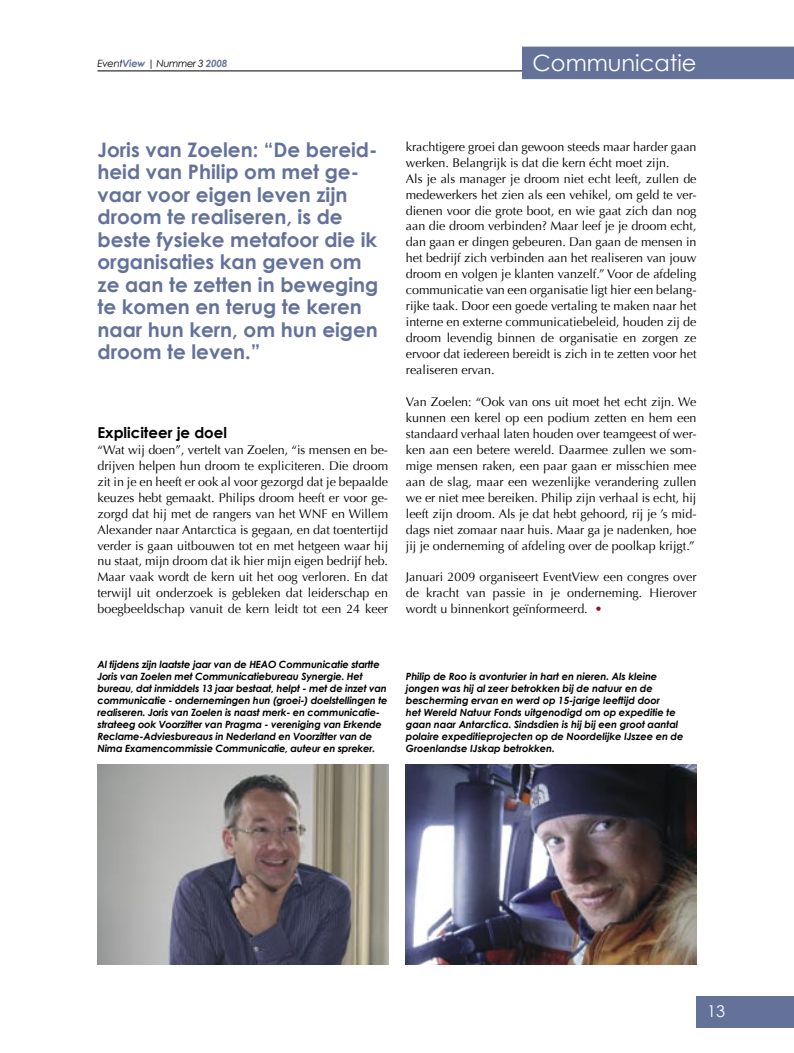
<style>
.page{position:relative;width:794px;height:1053px;background:#fff}
.page>*{position:absolute;margin:0;border:0;box-sizing:border-box;transform-origin:0 0}
.t1{font:22.5px "Century Gothic";color:#fff}
.t2{font:700 20px/22.5px "Century Gothic";color:#64729a}
.t3{font:16.25px "Century Gothic";color:#fff}
.t4{font:700 15px "Century Gothic";color:#000}
.t5{font:12.5px/16px "Optima";color:#000;text-align:justify}
.t6{font:italic 700 10px/12px "Century Gothic";letter-spacing:-.02em;color:#000}
.t7{font:italic 10px "Century Gothic";letter-spacing:-.04em;color:#000}
.s1{font-weight:700;color:#64729a}
.s2{color:#970f26}
</style>
<div class="page">
<img style="left:97px;top:764px;width:291px;height:200px">
<img style="left:406px;top:764px;width:290px;height:200px">
<hr style="left:97px;top:71px;width:599px;height:1px;background:#000">
<div style="left:522px;top:47px;width:272px;height:32px;background:#64729a"></div>
<div style="left:696px;top:996px;width:98px;height:32px;background:#64729a"></div>
<p class="t7" style="left:97px;top:58px;width:131px">Event<span class="s1">View</span> | Nummer 3 <span class="s1">2008</span></p>
<h1 class="t1" style="left:532px;top:49px;width:165px">Communicatie</h1>
<p class="t2" style="left:97px;top:138px;width:282px">Joris van Zoelen: “De bereid&shy;heid van Philip om met ge&shy;vaar voor eigen leven zijn droom te realiseren, is de beste fysieke metafoor die ik organisaties kan geven om ze aan te zetten in beweging te komen en terug te keren naar hun kern, om hun eigen droom te leven.”</p>
<p class="t4" style="left:97px;top:423px;width:131px">Expliciteer je doel</p>
<p class="t5" style="left:97px;top:441px;width:292px">“Wat wij doen”, vertelt van Zoelen, “is mensen en be&shy;drijven helpen hun droom te expliciteren. Die droom zit in je en heeft er ook al voor gezorgd dat je bepaalde keuzes hebt gemaakt. Philips droom heeft er voor ge&shy;zorgd dat hij met de rangers van het WNF en Willem Alexander naar Antarctica is gegaan, en dat toentertijd verder is gaan uitbouwen tot en met hetgeen waar hij nu staat, mijn droom dat ik hier mijn eigen bedrijf heb.<br>Maar vaak wordt de kern uit het oog verloren. En dat terwijl uit onderzoek is gebleken dat leiderschap en boegbeeldschap vanuit de kern leidt tot een 24 keer</p>
<p class="t5" style="left:406px;top:139px;width:292px;text-align:left">krachtigere groei dan gewoon steeds maar harder gaan werken. Belangrijk is dat die kern écht moet zijn.<br>Als je als manager je droom niet echt leeft, zullen de medewerkers het zien als een vehikel, om geld te ver&shy;dienen voor die grote boot, en wie gaat zich dan nog aan die droom verbinden? Maar leef je je droom echt, dan gaan er dingen gebeuren. Dan gaan de mensen in het bedrijf zich verbinden aan het realiseren van jouw droom en volgen je klanten vanzelf.” Voor de afdeling communicatie van een organisatie ligt hier een belang&shy;rijke taak. Door een goede vertaling te maken naar het interne en externe communicatiebeleid, houden zij de droom levendig binnen de organisatie en zorgen ze ervoor dat iedereen bereidt is zich in te zetten voor het realiseren ervan.</p>
<p class="t5" style="left:406px;top:394px;width:292px">Van Zoelen: “Ook van ons uit moet het echt zijn. We kunnen een kerel op een podium zetten en hem een standaard verhaal laten houden over teamgeest of wer&shy;ken aan een betere wereld. Daarmee zullen we som&shy;mige mensen raken, een paar gaan er misschien mee aan de slag, maar een wezenlijke verandering zullen we er niet mee bereiken. Philip zijn verhaal is echt, hij leeft zijn droom. Als je dat hebt gehoord, rij je ’s mid&shy;dags niet zomaar naar huis. Maar ga je nadenken, hoe jij je onderneming of afdeling over de poolkap krijgt.”</p>
<p class="t5" style="left:406px;top:569px;width:292px">Januari 2009 organiseert EventView een congres over de kracht van passie in je onderneming. Hierover wordt u binnenkort geïnformeerd. <span class="s2">•</span></p>
<p class="t6" style="left:97px;top:657px;width:291px">Al tijdens zijn laatste jaar van de HEAO Communicatie startte Joris van Zoelen met Communicatiebureau Synergie. Het bureau, dat inmiddels 13 jaar bestaat, helpt - met de inzet van communicatie - ondernemingen hun (groei-) doelstellingen te realiseren. Joris van Zoelen is naast merk- en communicatie&shy;strateeg ook Voorzitter van Pragma - vereniging van Erkende Reclame-Adviesbureaus in Nederland en Voorzitter van de Nima Examencommissie Communicatie, auteur en spreker.</p>
<p class="t6" style="left:406px;top:669px;width:279px">Philip de Roo is avonturier in hart en nieren. Als kleine jongen was hij al zeer betrokken bij de natuur en de bescherming ervan en werd op 15-jarige leeftijd door<br>het Wereld Natuur Fonds uitgenodigd om op expeditie te gaan naar Antarctica. Sindsdien is hij bij een groot aantal polaire expeditieprojecten op de Noordelijke IJszee en de Groenlandse IJskap betrokken.</p>
<h3 class="t3" style="left:707px;top:1001px;width:20px">13</h3>
</div>
